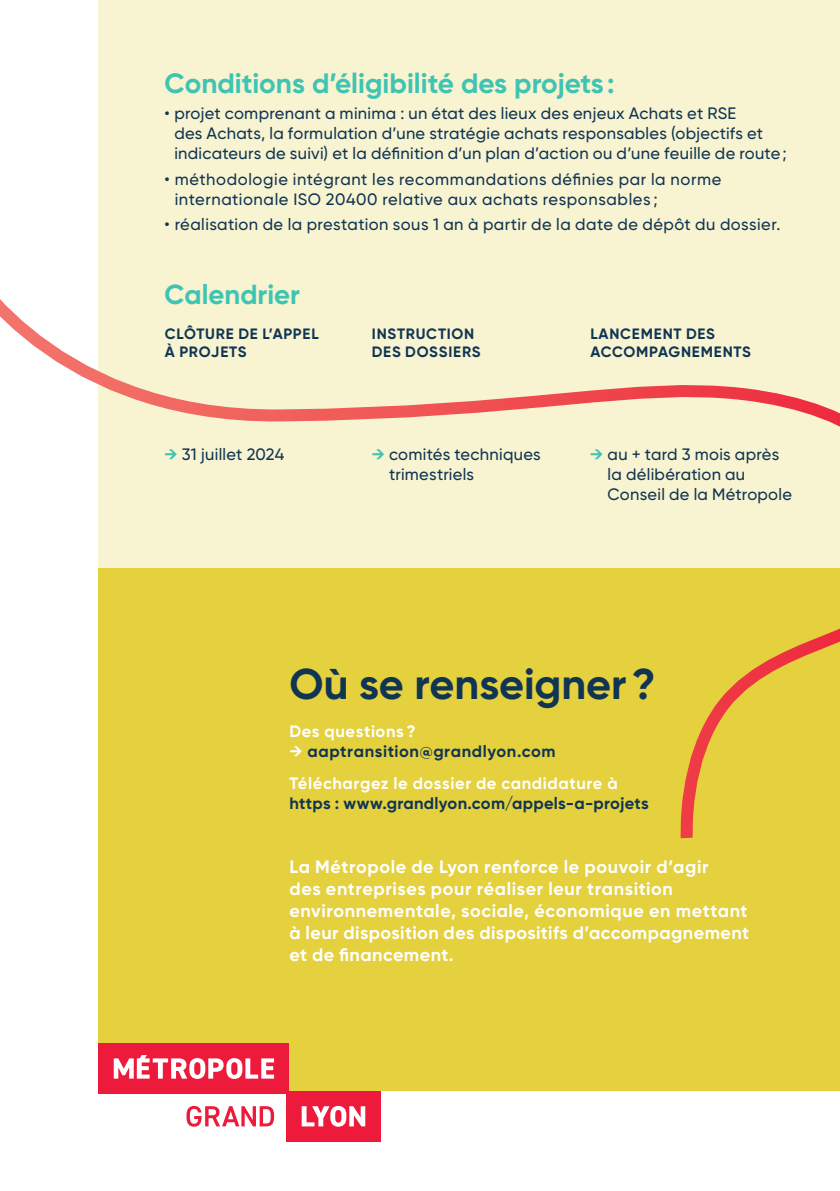
<style>
.page{position:relative;width:840px;height:1191px;background:#fff}
.page>*{position:absolute;margin:0;border:0;box-sizing:border-box;transform-origin:0 0}
.t1{font:700 43px "Gilroy";color:#103553}
.t2{font:700 28px "Gilroy";color:#3fc4b3}
.t3{font:700 27.6px "Gilroy";color:#3fc4b3}
.t4{font:700 18px/22px "Gilroy";letter-spacing:.03em;color:#fff}
.t5{font:500 16.4px/20px "Gilroy";letter-spacing:.02em;color:#103553}
.t6{font:700 16.4px/31.4px "Gilroy";letter-spacing:.035em;color:#fff}
.t7{font:700 16.4px "Gilroy";letter-spacing:.015em;color:#103553}
.t8{font:700 15px/18px "Gilroy";letter-spacing:.05em;color:#103553}
.s1{font-weight:700;color:#3fc4b3}
.s2{color:#103553}
</style>
<div class="page">
<div style="left:98px;top:0;width:741px;height:592px;background:#f8f3d0"></div>
<div style="left:98px;top:568px;width:741px;height:522px;background:#e5d03d"></div>
<svg style="left:186px;top:1105px;width:88px;height:21px"></svg>
<div style="left:286px;top:1091px;width:94px;height:50px;background:#ed1a3b"></div>
<svg style="left:301px;top:1106px;width:64px;height:20px"></svg>
<div style="left:98px;top:1043px;width:191px;height:51px;background:#ed1a3b"></div>
<svg style="left:114px;top:1055px;width:160px;height:24px"></svg>
<svg style="left:0;top:299px;width:839px;height:540px"></svg>
<h2 class="t2" style="left:164px;top:66px;width:451px">Conditions d’éligibilité des projets :</h2>
<p class="t5" style="left:174px;top:103px;width:613px;text-indent:-10px">• projet comprenant a minima : un état des lieux des enjeux Achats et RSE<br>des Achats, la formulation d’une stratégie achats responsables (objectifs et indicateurs de suivi) et la définition d’un plan d’action ou d’une feuille de route;</p>
<p class="t5" style="left:174px;top:169px;width:548px;text-indent:-10px">• méthodologie intégrant les recommandations définies par la norme internationale ISO 20400 relative aux achats responsables ;</p>
<p class="t5" style="left:164px;top:214px;width:617px">• réalisation de la prestation sous 1 an à partir de la date de dépôt du dossier.</p>
<h3 class="t3" style="left:164px;top:277px;width:137px">Calendrier</h3>
<p class="t8" style="left:165px;top:324px;width:155px">CLÔTURE DE L’APPEL<br>À PROJETS</p>
<p class="t8" style="left:371px;top:324px;width:110px">INSTRUCTION<br>DES DOSSIERS</p>
<p class="t8" style="left:590px;top:324px;width:162px">LANCEMENT DES<br>ACCOMPAGNEMENTS</p>
<p class="t5" style="left:164px;top:444px;width:121px"><span class="s1">→</span> 31 juillet 2024</p>
<p class="t5" style="left:389px;top:444px;width:153px;text-indent:-17px"><span class="s1">→</span> comités techniques trimestriels</p>
<p class="t5" style="left:607px;top:444px;width:186px;text-indent:-17px"><span class="s1">→</span> au + tard 3 mois après la délibération au<br>Conseil de la Métropole</p>
<h1 class="t1" style="left:289px;top:657px;width:367px">Où se renseigner?</h1>
<p class="t6" style="left:289px;top:715px;width:128px">Des questions ?</p>
<p class="t6" style="left:289px;top:735px;width:329px">→ <span class="s2">aaptransition@grandlyon.com<br></span>Téléchargez le dossier de candidature à</p>
<p class="t7" style="left:289px;top:792px;width:360px">https : www.grandlyon.com/appels-a-projets</p>
<p class="t4" style="left:289px;top:855px;width:461px">La Métropole de Lyon renforce le pouvoir d’agir<br>des entreprises pour réaliser leur transition environnementale, sociale, économique en mettant à leur disposition des dispositifs d’accompagnement et de financement.</p>
</div>
